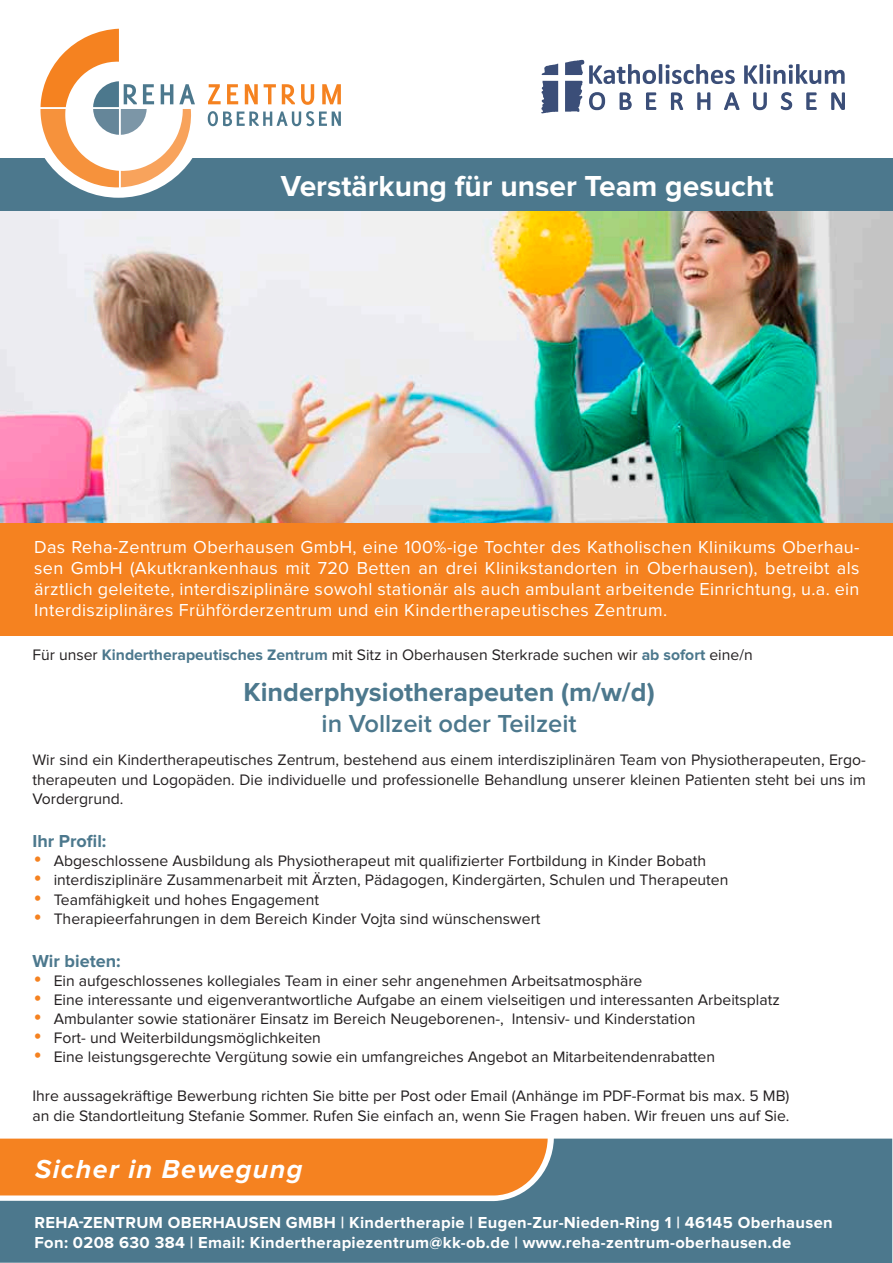
<style>
.page{position:relative;width:893px;height:1263px;background:#fff}
.page>*{position:absolute;margin:0;border:0;box-sizing:border-box;transform-origin:0 0}
.t1{font:700 30px "Proxima Nova";color:#fff}
.t2{font:700 27px "Proxima Nova";color:#4c788d}
.t3{font:italic 700 27px "Proxima Nova";letter-spacing:.05em;color:#fff}
.t4{font:600 25.5px "Proxima Nova";color:#4c788d}
.t5{font:18px/21px "Proxima Nova";letter-spacing:.02em;color:#fff;text-align:justify}
.t6{font:700 18px "Proxima Nova";color:#4c788d}
.t7{font:700 16.5px/19.5px "Proxima Nova";letter-spacing:.02em;color:#fff}
.t8{font:15.75px/19.5px "Proxima Nova";color:#231f20;text-align:justify}
.s1{font-weight:700;color:#4c788d}
.s2{font-family:"Zurich BT";font-size:18px;color:#f58220}
</style>
<div class="page">
<img style="left:0;top:211px;width:893px;height:368px">
<div style="left:0;top:523px;width:892px;height:113px;background:#f58220"></div>
<div style="left:0;top:158px;width:893px;height:53px;background:#4c788d"></div>
<div style="left:0;top:1138px;width:892px;height:125px;background:#4c788d"></div>
<div style="left:0;top:1138px;width:548px;height:57px;background:#f58220"></div>
<svg style="left:542px;top:64px;width:16px;height:11px"></svg>
<svg style="left:541px;top:81px;width:17px;height:32px"></svg>
<svg style="left:565px;top:60px;width:280px;height:52px"></svg>
<div style="left:30px;top:20px;width:177px;height:178px;background:#fff;border-radius:50%"></div>
<svg style="left:208px;top:111px;width:133px;height:15px"></svg>
<svg style="left:40px;top:29px;width:155px;height:158px"></svg>
<svg style="left:208px;top:84px;width:13px;height:20px"></svg>
<svg style="left:227px;top:84px;width:11px;height:20px"></svg>
<svg style="left:245px;top:84px;width:13px;height:20px"></svg>
<svg style="left:264px;top:84px;width:12px;height:20px"></svg>
<svg style="left:282px;top:84px;width:13px;height:20px"></svg>
<svg style="left:301px;top:84px;width:13px;height:21px"></svg>
<svg style="left:322px;top:84px;width:19px;height:20px"></svg>
<h1 class="t1" style="left:281px;top:172px;width:494px">Verstärkung für unser Team gesucht</h1>
<p class="t5" style="left:34px;top:537px;width:827px">Das Reha-Zentrum Oberhausen GmbH, eine 100%-ige Tochter des Katholischen Klinikums Oberhau&shy;sen GmbH (Akutkrankenhaus mit 720 Betten an drei Klinikstandorten in Oberhausen), betreibt als ärztlich geleitete, interdisziplinäre sowohl stationär als auch ambulant arbeitende Einrichtung, u.a. ein Interdisziplinäres Frühförderzentrum und ein Kindertherapeutisches Zentrum.</p>
<p class="t8" style="left:32px;top:645px;width:722px">Für unser <span class="s1">Kindertherapeutisches Zentrum</span> mit Sitz in Oberhausen Sterkrade suchen wir <span class="s1">ab sofort</span> eine/n</p>
<h2 class="t2" style="left:244px;top:680px;width:413px">Kinderphysiotherapeuten (m/w/d)</h2>
<h3 class="t4" style="left:322px;top:712px;width:257px">in Vollzeit oder Teilzeit</h3>
<p class="t8" style="left:32px;top:751px;width:835px">Wir sind ein Kindertherapeutisches Zentrum, bestehend aus einem interdisziplinären Team von Physiotherapeuten, Ergo&shy;therapeuten und Logopäden. Die individuelle und professionelle Behandlung unserer kleinen Patienten steht bei uns im Vordergrund.</p>
<p class="t6" style="left:32px;top:833px;width:75px">Ihr Profil:</p>
<p class="t8" style="left:32px;top:852px;width:675px"><span class="s2">•</span> Abgeschlossene Ausbildung als Physiotherapeut mit qualifizierter Fortbildung in Kinder Bobath</p>
<p class="t8" style="left:32px;top:871px;width:697px"><span class="s2">•</span> interdisziplinäre Zusammenarbeit mit Ärzten, Pädagogen, Kindergärten, Schulen und Therapeuten</p>
<p class="t8" style="left:32px;top:890px;width:288px"><span class="s2">•</span> Teamfähigkeit und hohes Engagement</p>
<p class="t8" style="left:32px;top:910px;width:510px"><span class="s2">•</span> Therapieerfahrungen in dem Bereich Kinder Vojta sind wünschenswert</p>
<p class="t6" style="left:32px;top:953px;width:90px">Wir bieten:</p>
<p class="t8" style="left:32px;top:972px;width:612px"><span class="s2">•</span> Ein aufgeschlossenes kollegiales Team in einer sehr angenehmen Arbeitsatmosphäre</p>
<p class="t8" style="left:32px;top:991px;width:749px"><span class="s2">•</span> Eine interessante und eigenverantwortliche Aufgabe an einem vielseitigen und interessanten Arbeitsplatz</p>
<p class="t8" style="left:32px;top:1010px;width:664px"><span class="s2">•</span> Ambulanter sowie stationärer Einsatz im Bereich Neugeborenen-, Intensiv- und Kinderstation</p>
<p class="t8" style="left:32px;top:1028px;width:290px"><span class="s2">•</span> Fort- und Weiterbildungsmöglichkeiten</p>
<p class="t8" style="left:32px;top:1048px;width:684px"><span class="s2">•</span> Eine leistungsgerechte Vergütung sowie ein umfangreiches Angebot an Mitarbeitendenrabatten</p>
<p class="t8" style="left:32px;top:1087px;width:759px">Ihre aussagekräftige Bewerbung richten Sie bitte per Post oder Email (Anhänge im PDF-Format bis max. 5 MB) an die Standortleitung Stefanie Sommer. Rufen Sie einfach an, wenn Sie Fragen haben. Wir freuen uns auf Sie.</p>
<h2 class="t3" style="left:35px;top:1156px;width:269px">Sicher in Bewegung</h2>
<p class="t7" style="left:35px;top:1214px;width:800px">Reha-zentrum Oberhausen Gmbh | Kindertherapie | Eugen-Zur-Nieden-Ring 1 | 46145 Oberhausen<br>Fon: 0208 630 384 | Email: Kindertherapiezentrum@kk-ob.de | www.reha-zentrum-oberhausen.de</p>
</div>
